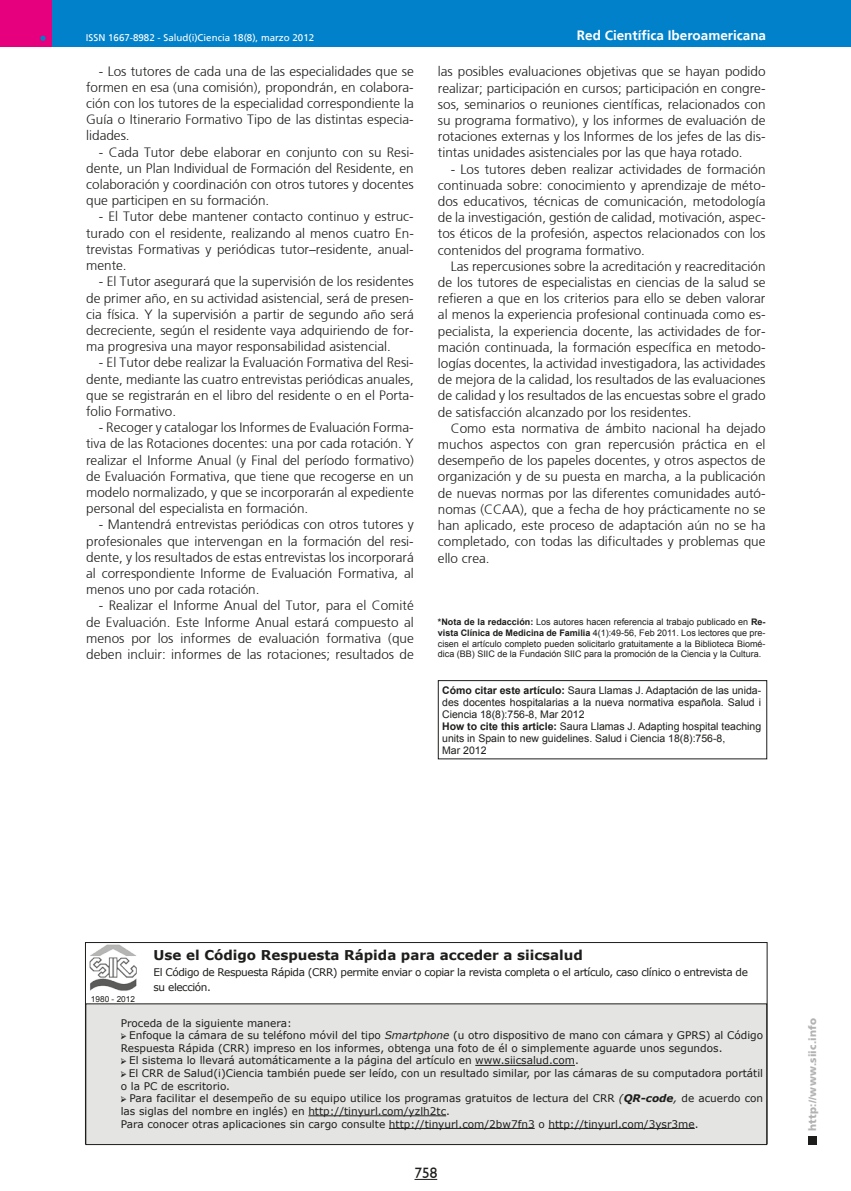
<style>
.page{position:relative;width:851px;height:1191px;background:#fff}
.page>*{position:absolute;margin:0;border:0;box-sizing:border-box;transform-origin:0 0}
.t1{font:15px "Humanist 521 BT";color:#1d1d1b}
.t2{font:300 13.5px/16.2px "Frutiger";color:#1d1d1b;text-align:justify}
.t3{font:700 13.5px "Verdana";color:#1d1d1b}
.t4{font:700 13.5px "Frutiger";color:#fff}
.t5{font:10.5px/12.6px "Verdana";color:#1d1d1b}
.t6{font:10.5px/12px "Arial";color:#1d1d1b}
.t7{font:10.5px/14.4px "Verdana";letter-spacing:-.04em;color:#1d1d1b}
.t8{font:900 10.5px "Frutiger";letter-spacing:.015em;color:#b2b2b2}
.t9{font:9.75px "Frutiger";color:#fff}
.t10{font:9px/10.8px "Arial";color:#1d1d1b;text-align:justify}
.t11{font:8.25px "Arial";color:#1d1d1b}
.s1{font-weight:700}
.s2{font-family:"Minion Pro"}
.s3{font-style:italic}
.s4{font-weight:700;font-style:italic}
</style>
<div class="page">
<svg style="left:414px;top:1179px;width:23px;height:1px"></svg>
<div style="left:808px;top:1135px;width:8px;height:9px;background:#1d1d1b"></div>
<div style="left:0;top:0;width:850px;height:47px;background:#0081c9"></div>
<div style="left:0;top:0;width:51px;height:47px;background:#e6007e"></div>
<svg style="left:40px;top:36px;width:5px;height:5px"></svg>
<div style="left:86px;top:1003px;width:680px;height:141px;background:#e4e4e3"></div>
<img style="left:85px;top:942px;width:52px;height:49px">
<hr style="left:475px;top:1065px;width:100px;height:1px;background:#1d1d1b">
<hr style="left:308px;top:1115px;width:138px;height:1px;background:#1d1d1b">
<hr style="left:389px;top:1128px;width:145px;height:1px;background:#1d1d1b">
<hr style="left:548px;top:1128px;width:146px;height:1px;background:#1d1d1b">
<div style="left:438px;top:680px;width:329px;height:79px;border:1px solid #1d1d1b"></div>
<p class="t9" style="left:86px;top:32px;width:230px">ISSN 1667-8982 - Salud(i)Ciencia 18(8), marzo 2012</p>
<p class="t4" style="left:577px;top:27px;width:191px">Red Científica Iberoamericana</p>
<p class="t2" style="left:86px;top:63px;width:329px;text-indent:13px">- Los tutores de cada una de las especialidades que se formen en esa (una comisión), propondrán, en colabora&shy;ción con los tutores de la especialidad correspondiente la Guía o Itinerario Formativo Tipo de las distintas especia&shy;lidades.</p>
<p class="t2" style="left:86px;top:144px;width:329px;text-indent:13px">- Cada Tutor debe elaborar en conjunto con su Resi&shy;dente, un Plan Individual de Formación del Residente, en colaboración y coordinación con otros tutores y docentes que participen en su formación.</p>
<p class="t2" style="left:86px;top:209px;width:329px;text-indent:13px">- El Tutor debe mantener contacto continuo y estruc&shy;turado con el residente, realizando al menos cuatro En&shy;trevistas Formativas y periódicas tutor–residente, anual&shy;mente.</p>
<p class="t2" style="left:86px;top:273px;width:329px;text-indent:13px">- El Tutor asegurará que la supervisión de los residentes de primer año, en su actividad asistencial, será de presen&shy;cia física. Y la supervisión a partir de segundo año será decreciente, según el residente vaya adquiriendo de for&shy;ma progresiva una mayor responsabilidad asistencial.</p>
<p class="t2" style="left:86px;top:354px;width:329px;text-indent:13px">- El Tutor debe realizar la Evaluación Formativa del Resi&shy;dente, mediante las cuatro entrevistas periódicas anuales, que se registrarán en el libro del residente o en el Porta&shy;folio Formativo.</p>
<p class="t2" style="left:86px;top:419px;width:329px;text-indent:13px">- Recoger y catalogar los Informes de Evaluación Forma&shy;tiva de las Rotaciones docentes: una por cada rotación. Y realizar el Informe Anual (y Final del período formativo) de Evaluación Formativa, que tiene que recogerse en un modelo normalizado, y que se incorporarán al expediente personal del especialista en formación.</p>
<p class="t2" style="left:86px;top:516px;width:329px;text-indent:13px">- Mantendrá entrevistas periódicas con otros tutores y profesionales que intervengan en la formación del resi&shy;dente, y los resultados de estas entrevistas los incorporará al correspondiente Informe de Evaluación Formativa, al menos uno por cada rotación.</p>
<p class="t2" style="left:86px;top:597px;width:329px;text-indent:13px">- Realizar el Informe Anual del Tutor, para el Comité de Evaluación. Este Informe Anual estará compuesto al menos por los informes de evaluación formativa (que deben incluir: informes de las rotaciones; resultados de</p>
<p class="t2" style="left:438px;top:64px;width:329px">las posibles evaluaciones objetivas que se hayan podido realizar; participación en cursos; participación en congre&shy;sos, seminarios o reuniones científicas, relacionados con su programa formativo), y los informes de evaluación de rotaciones externas y los Informes de los jefes de las dis&shy;tintas unidades asistenciales por las que haya rotado.</p>
<p class="t2" style="left:438px;top:161px;width:329px;text-indent:13px">- Los tutores deben realizar actividades de formación continuada sobre: conocimiento y aprendizaje de méto&shy;dos educativos, técnicas de comunicación, metodología de la investigación, gestión de calidad, motivación, aspec&shy;tos éticos de la profesión, aspectos relacionados con los contenidos del programa formativo.</p>
<p class="t2" style="left:438px;top:258px;width:329px;text-indent:13px">Las repercusiones sobre la acreditación y reacreditación de los tutores de especialistas en ciencias de la salud se refieren a que en los criterios para ello se deben valorar al menos la experiencia profesional continuada como es&shy;pecialista, la experiencia docente, las actividades de for&shy;mación continuada, la formación específica en metodo&shy;logías docentes, la actividad investigadora, las actividades de mejora de la calidad, los resultados de las evaluaciones de calidad y los resultados de las encuestas sobre el grado de satisfacción alcanzado por los residentes.</p>
<p class="t2" style="left:438px;top:420px;width:329px;text-indent:13px">Como esta normativa de ámbito nacional ha dejado muchos aspectos con gran repercusión práctica en el desempeño de los papeles docentes, y otros aspectos de organización y de su puesta en marcha, a la publicación de nuevas normas por las diferentes comunidades autó&shy;nomas (CCAA), que a fecha de hoy prácticamente no se han aplicado, este proceso de adaptación aún no se ha completado, con todas las dificultades y problemas que ello crea.</p>
<p class="t10" style="left:438px;top:616px;width:329px"><span class="s1">*Nota de la redacción:</span> Los autores hacen referencia al trabajo publicado en <span class="s1">Re&shy;vista Clínica de Medicina de Familia</span> 4(1):49-56, Feb 2011. Los lectores que pre&shy;cisen el artículo completo pueden solicitarlo gratuitamente a la Biblioteca Biomé&shy;dica (BB) SIIC de la Fundación SIIC para la promoción de la Ciencia y la Cultura.</p>
<p class="t6" style="left:442px;top:684px;width:320px"><span class="s1">Cómo citar este artículo:</span> Saura Llamas J. Adaptación de las unida&shy;des docentes hospitalarias a la nueva normativa española. Salud i Ciencia 18(8):756-8, Mar 2012<br><span class="s1">How to cite this article:</span> Saura Llamas J. Adapting hospital teaching units in Spain to new guidelines. Salud i Ciencia 18(8):756-8,<br>Mar 2012</p>
<p class="t3" style="left:153px;top:945px;width:431px">Use el Código Respuesta Rápida para acceder a siicsalud</p>
<p class="t7" style="left:153px;top:965px;width:595px">El Código de Respuesta Rápida (CRR) permite enviar o copiar la revista completa o el artículo, caso clínico o entrevista de su elección.</p>
<p class="t5" style="left:121px;top:1016px;width:173px">Proceda de la siguiente manera:</p>
<p class="t5" style="left:121px;top:1029px;width:644px"><span class="s2">➢</span> Enfoque la cámara de su teléfono móvil del tipo <span class="s3">Smartphone</span> (u otro dispositivo de mano con cámara y GPRS) al Código<br>Respuesta Rápida (CRR) impreso en los informes, obtenga una foto de él o simplemente aguarde unos segundos.</p>
<p class="t5" style="left:121px;top:1054px;width:459px"><span class="s2">➢</span> El sistema lo llevará automáticamente a la página del artículo en www.siicsalud.com.</p>
<p class="t5" style="left:121px;top:1066px;width:644px"><span class="s2">➢</span> El CRR de Salud(i)Ciencia también puede ser leído, con un resultado similar, por las cámaras de su computadora portátil o la PC de escritorio.</p>
<p class="t5" style="left:121px;top:1092px;width:644px"><span class="s2">➢</span> Para facilitar el desempeño de su equipo utilice los programas gratuitos de lectura del CRR <span class="s3">(</span><span class="s4">QR-code</span><span class="s3">,</span> de acuerdo con las siglas del nombre en inglés) en http://tinyurl.com/yzlh2tc.<br>Para conocer otras aplicaciones sin cargo consulte http://tinyurl.com/2bw7fn3 o http://tinyurl.com/3ysr3me.</p>
<p class="t11" style="left:91px;top:993px;width:46px">1980 - 2012</p>
<p class="t1" style="left:414px;top:1163px;width:24px">758</p>
<p class="t8" style="left:806px;top:1130px;width:114px;rotate:-90deg">http://www.siic.info</p>
</div>
